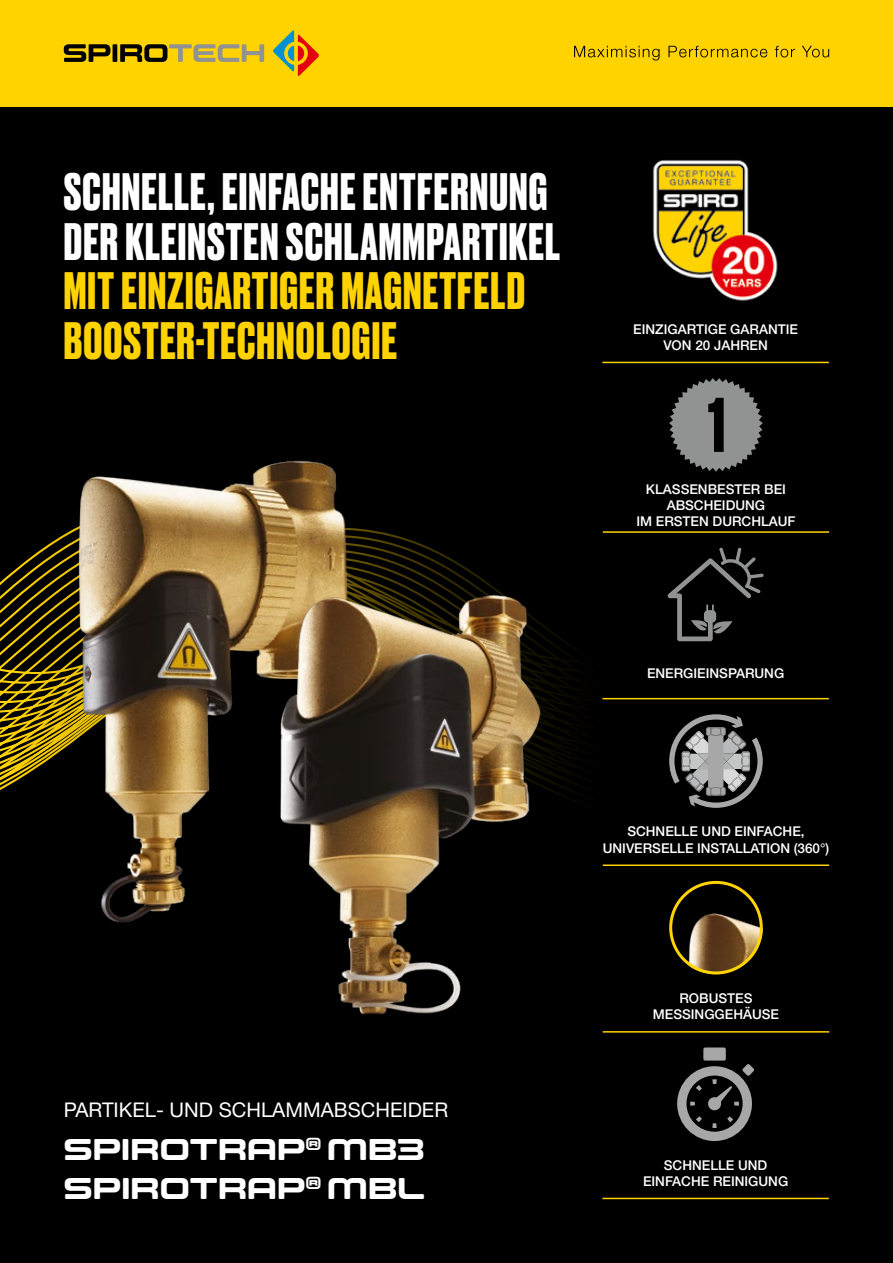
<style>
.page{position:relative;width:893px;height:1263px;background:#000}
.page>*{position:absolute;margin:0;border:0;box-sizing:border-box;transform-origin:0 0}
.t1{font:700 49.5px/49.5px "Druk";letter-spacing:.025em;color:#fff}
.t2{font:700 49.5px/49.5px "Druk";letter-spacing:.025em;color:#ffd300}
.t3{font:30px/39px "Controller Five";letter-spacing:.01em;color:#fff}
.t4{font:20.25px "Helvetica Neue LT Pro";color:#fff}
.t5{font:500 13.5px/16.2px "Helvetica Neue LT Pro";color:#fff;text-align:center}
</style>
<div class="page">
<svg style="left:0;top:531px;width:830px;height:334px"></svg>
<div style="left:0;top:0;width:893px;height:106px;background:#ffd300"></div>
<svg style="left:574px;top:46px;width:255px;height:15px"></svg>
<svg style="left:64px;top:44px;width:46px;height:18px"></svg>
<hr style="left:113px;top:44px;width:4px;height:18px;background:#000">
<svg style="left:120px;top:44px;width:144px;height:18px"></svg>
<svg style="left:273px;top:30px;width:46px;height:46px"></svg>
<hr style="left:602px;top:362px;width:227px;height:1px;background:#ffd300">
<img style="left:653px;top:160px;width:125px;height:141px">
<hr style="left:603px;top:531px;width:226px;height:2px;background:#ffd300">
<svg style="left:669px;top:378px;width:94px;height:94px"></svg>
<hr style="left:602px;top:698px;width:227px;height:1px;background:#ffd300">
<svg style="left:667px;top:547px;width:97px;height:94px"></svg>
<hr style="left:603px;top:864px;width:226px;height:2px;background:#ffd300">
<svg style="left:669px;top:714px;width:94px;height:94px"></svg>
<hr style="left:603px;top:1031px;width:226px;height:1px;background:#ffd300">
<img style="left:669px;top:881px;width:94px;height:93px;border-radius:47px">
<div style="left:669px;top:881px;width:94px;height:93px;border:3px solid #ffd300;border-radius:50%"></div>
<hr style="left:602px;top:1198px;width:227px;height:1px;background:#ffd300">
<div style="left:703px;top:1047px;width:23px;height:13px;background:#a7a7a8;border-radius:2px"></div>
<svg style="left:677px;top:1064px;width:77px;height:77px"></svg>
<img style="left:29px;top:460px;width:316px;height:463px">
<img style="left:229px;top:520px;width:333px;height:495px">
<h1 class="t1" style="left:64px;top:165px;width:498px">SCHNELLE, EINFACHE ENTFERNUNG<br>DER KLEINSTEN SCHLAMMPARTIKEL</h1>
<h1 class="t2" style="left:64px;top:264px;width:463px">MIT EINZIGARTIGER MAGNETFELD<br>BOOSTER-TECHNOLOGIE</h1>
<p class="t5" style="left:633px;top:321px;width:166px">EINZIGARTIGE GARANTIE<br>VON 20 JAHREN</p>
<p class="t5" style="left:636px;top:481px;width:161px">KLASSENBESTER BEI<br>ABSCHEIDUNG<br>IM ERSTEN DURCHLAUF</p>
<p class="t5" style="left:647px;top:665px;width:139px">ENERGIEINSPARUNG</p>
<h3 class="t4" style="left:64px;top:1097px;width:386px">PARTIKEL- UND SCHLAMMABSCHEIDER</h3>
<h2 class="t3" style="left:64px;top:1130px;width:362px">SPIROTRAP<sup>®</sup> MB3<br>SPIROTRAP<sup>®</sup> MBL</h2>
<p class="t5" style="left:603px;top:823px;width:228px">SCHNELLE UND EINFACHE,<br>UNIVERSELLE INSTALLATION (360°)</p>
<p class="t5" style="left:653px;top:990px;width:128px">ROBUSTES<br>MESSINGGEHÄUSE</p>
<p class="t5" style="left:643px;top:1156px;width:147px">SCHNELLE UND<br>EINFACHE REINIGUNG</p>
</div>
